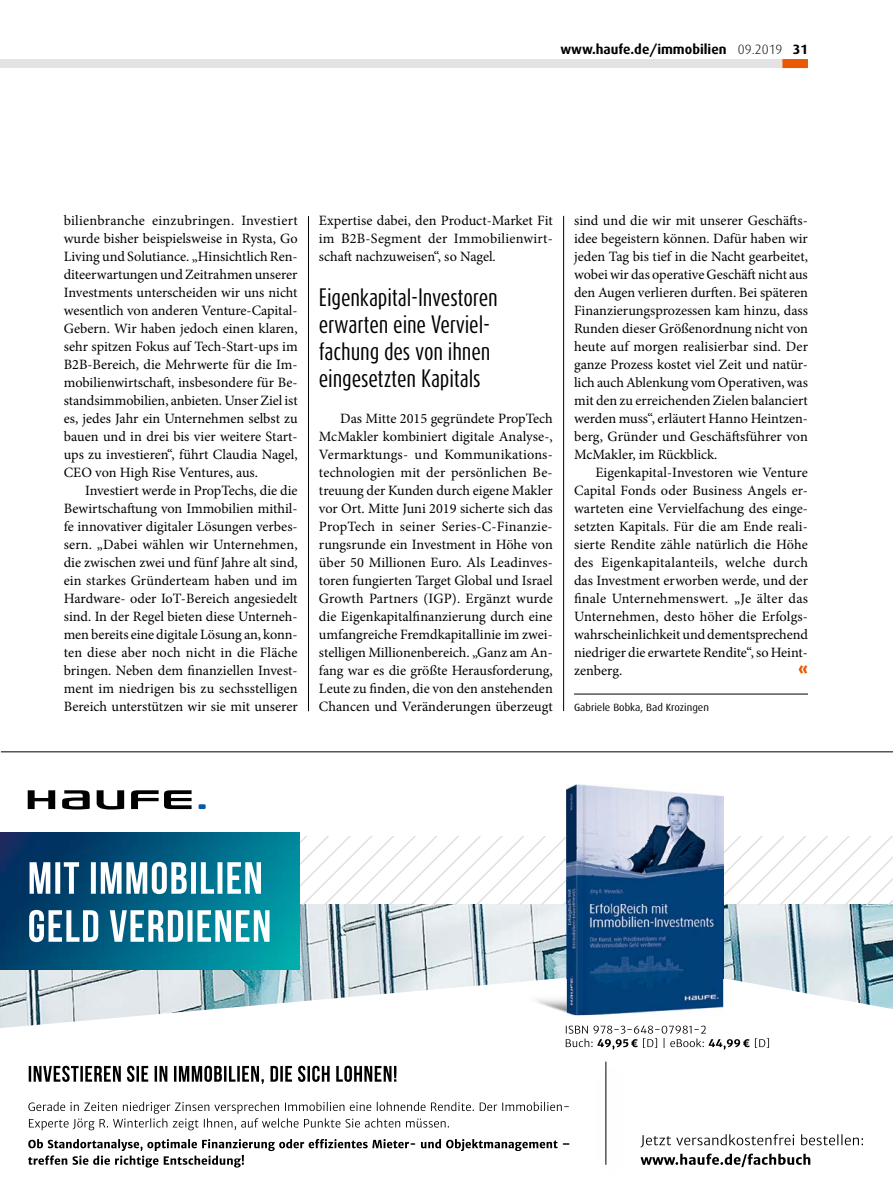
<style>
.page{position:relative;width:893px;height:1191px;background:#fff}
.page>*{position:absolute;margin:0;border:0;box-sizing:border-box;transform-origin:0 0}
.t1{font:21px/27px "Dax Compact";letter-spacing:-.01em;color:#000}
.t2{font:900 16.5px "Dax";color:#ea5901}
.t3{font:14.25px/18px "Minion Pro";color:#000;text-align:justify}
.t4{font:700 13.5px "Dax";color:#000}
.t5{font:10.5px "Dax";color:#000}
.s1{font-weight:300}
</style>
<div class="page">
<div style="left:0;top:59px;width:808px;height:9px;background:#e3e3e3"></div>
<div style="left:782px;top:59px;width:26px;height:9px;background:#ea5901"></div>
<img style="left:299px;top:904px;width:594px;height:64px">
<svg style="left:199px;top:804px;width:7px;height:5px"></svg>
<svg style="left:28px;top:790px;width:164px;height:19px"></svg>
<svg style="left:299px;top:836px;width:594px;height:68px"></svg>
<svg style="left:0;top:968px;width:893px;height:200px"></svg>
<svg style="left:640px;top:1134px;width:223px;height:33px"></svg>
<img style="left:586px;top:1052px;width:48px;height:116px">
<hr style="left:605px;top:1061px;width:1px;height:103px;background:#000">
<img style="left:0;top:832px;width:299px;height:137px">
<svg style="left:29px;top:862px;width:241px;height:80px"></svg>
<svg style="left:28px;top:1065px;width:541px;height:102px"></svg>
<img style="left:521px;top:971px;width:201px;height:49px">
<img style="left:567px;top:784px;width:156px;height:187px">
<img style="left:627px;top:836px;width:22px;height:68px">
<img style="left:649px;top:836px;width:70px;height:68px">
<img style="left:671px;top:852px;width:52px;height:52px">
<img style="left:567px;top:836px;width:65px;height:66px">
<img style="left:634px;top:968px;width:89px;height:47px">
<img style="left:567px;top:971px;width:155px;height:44px">
<svg style="left:566px;top:1025px;width:203px;height:24px"></svg>
<hr style="left:308px;top:216px;width:1px;height:495px;background:#000">
<hr style="left:574px;top:694px;width:234px;height:1px;background:#000">
<hr style="left:1px;top:751px;width:892px;height:1px;background:#000">
<hr style="left:563px;top:216px;width:1px;height:495px;background:#000">
<p class="t4" style="left:560px;top:41px;width:249px">www.haufe.de/immobilien <span class="s1">09.2019</span> 31</p>
<p class="t3" style="left:64px;top:212px;width:235px">bilienbranche einzubringen. Investiert wurde bisher beispielsweise in Rysta, Go Living und Solutiance. „Hinsichtlich Ren&shy;diteerwartungen und Zeitrahmen unserer Investments unterscheiden wir uns nicht wesentlich von anderen Venture-Capital-Gebern. Wir haben jedoch einen klaren, sehr spitzen Fokus auf Tech-Start-ups im B2B-Bereich, die Mehrwerte für die Im&shy;mobilienwirtschaft, insbesondere für Be&shy;standsimmobilien, anbieten. Unser Ziel ist es, jedes Jahr ein Unternehmen selbst zu bauen und in drei bis vier weitere Start&shy;ups zu investieren“, führt Claudia Nagel, CEO von High Rise Ventures, aus.</p>
<p class="t3" style="left:64px;top:481px;width:235px;text-indent:21px">Investiert werde in PropTechs, die die Bewirtschaftung von Immobilien mithil&shy;fe innovativer digitaler Lösungen verbes&shy;sern. „Dabei wählen wir Unternehmen, die zwischen zwei und fünf Jahre alt sind, ein starkes Gründerteam haben und im Hardware- oder IoT-Bereich angesiedelt sind. In der Regel bieten diese Unterneh&shy;men bereits eine digitale Lösung an, konn&shy;ten diese aber noch nicht in die Fläche bringen. Neben dem finanziellen Invest&shy;ment im niedrigen bis zu sechsstelligen Bereich unterstützen wir sie mit unserer</p>
<p class="t3" style="left:319px;top:211px;width:235px">Expertise dabei, den Product-Market Fit im B2B-Segment der Immobilienwirt&shy;schaft nachzuweisen“, so Nagel.</p>
<h1 class="t1" style="left:319px;top:284px;width:180px">Eigenkapital-Investoren erwarten eine Verviel&shy;fachung des von ihnen eingesetzten Kapitals</h1>
<p class="t3" style="left:319px;top:410px;width:235px;text-indent:21px">Das Mitte 2015 gegründete PropTech McMakler kombiniert digitale Analyse-, Vermarktungs- und Kommunikations&shy;technologien mit der persönlichen Be&shy;treuung der Kunden durch eigene Makler vor Ort. Mitte Juni 2019 sicherte sich das PropTech in seiner Series-C-Finanzie&shy;rungsrunde ein Investment in Höhe von über 50 Millionen Euro. Als Leadinves&shy;toren fungierten Target Global und Israel Growth Partners (IGP). Ergänzt wurde die Eigenkapitalfinanzierung durch eine umfangreiche Fremdkapitallinie im zwei&shy;stelligen Millionenbereich. „Ganz am An&shy;fang war es die größte Herausforderung, Leute zu finden, die von den anstehenden Chancen und Veränderungen überzeugt</p>
<p class="t3" style="left:574px;top:212px;width:235px">sind und die wir mit unserer Geschäfts&shy;idee begeistern können. Dafür haben wir jeden Tag bis tief in die Nacht gearbeitet, wobei wir das operative Geschäft nicht aus den Augen verlieren durften. Bei späteren Finanzierungsprozessen kam hinzu, dass Runden dieser Größenordnung nicht von heute auf morgen realisierbar sind. Der ganze Prozess kostet viel Zeit und natür&shy;lich auch Ablenkung vom Operativen, was mit den zu erreichenden Zielen balanciert werden muss“, erläutert Hanno Heintzen&shy;berg, Gründer und Geschäftsführer von McMakler, im Rückblick.</p>
<p class="t3" style="left:574px;top:463px;width:235px;text-indent:21px">Eigenkapital-Investoren wie Venture Capital Fonds oder Business Angels er&shy;warteten eine Vervielfachung des einge&shy;setzten Kapitals. Für die am Ende reali&shy;sierte Rendite zähle natürlich die Höhe des Eigenkapitalanteils, welche durch das Investment erworben werde, und der finale Unternehmenswert. „Je älter das Unternehmen, desto höher die Erfolgs&shy;wahrscheinlichkeit und dementsprechend niedriger die erwartete Rendite“, so Heint&shy;zenberg.</p>
<p class="t2" style="left:798px;top:660px;width:11px">«</p>
<p class="t5" style="left:574px;top:701px;width:136px">Gabriele Bobka, Bad Krozingen</p>
</div>
